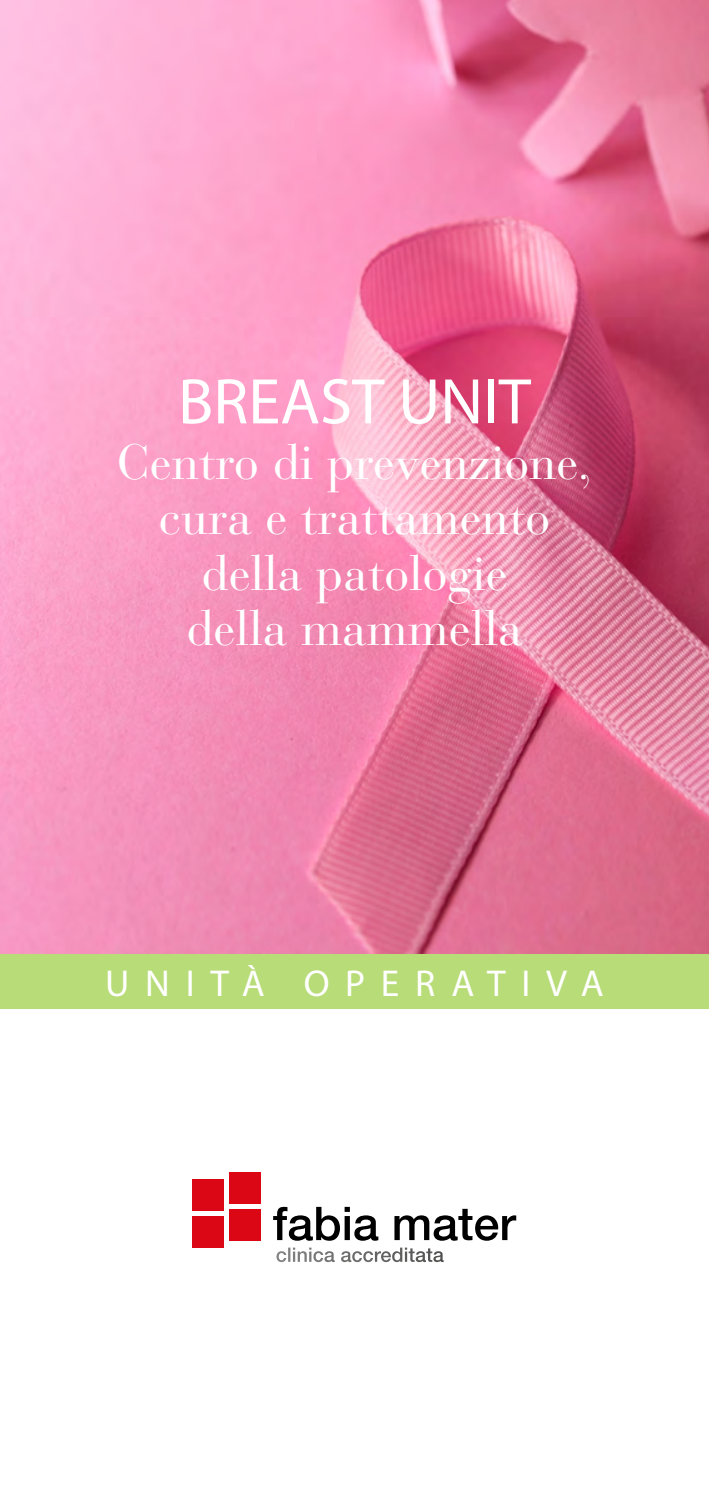
<style>
.page{position:relative;width:709px;height:1489px;background:#fff}
.page>*{position:absolute;margin:0;border:0;box-sizing:border-box;transform-origin:0 0}
.t1{font:65px "Myriad Pro";color:#fff}
.t2{font:49.25px/55.2px "Bauer Bodoni";color:#fff;text-align:center}
.t3{font:37.5px "Myriad Pro";letter-spacing:.42em;color:#fff}
</style>
<div class="page">
<img style="left:0;top:0;width:709px;height:953px">
<div style="left:0;top:953px;width:709px;height:55px;background:#b7dc78"></div>
<div style="left:193px;top:1179px;width:31px;height:31px;background:#dc0714"></div>
<div style="left:193px;top:1216px;width:31px;height:31px;background:#dc0714"></div>
<div style="left:229px;top:1209px;width:31px;height:31px;background:#dc0714"></div>
<div style="left:229px;top:1172px;width:31px;height:31px;background:#dc0714"></div>
<svg style="left:273px;top:1206px;width:243px;height:34px"></svg>
<svg style="left:288px;top:1247px;width:156px;height:14px"></svg>
<h1 class="t1" style="left:178px;top:361px;width:354px">BREAST UNIT</h1>
<p class="t2" style="left:117px;top:435px;width:476px">Centro di prevenzione, cura e trattamento della patologie<br>della mammella</p>
<p class="t3" style="left:105px;top:959px;width:500px">UNITÀ OPERATIVA</p>
</div>
